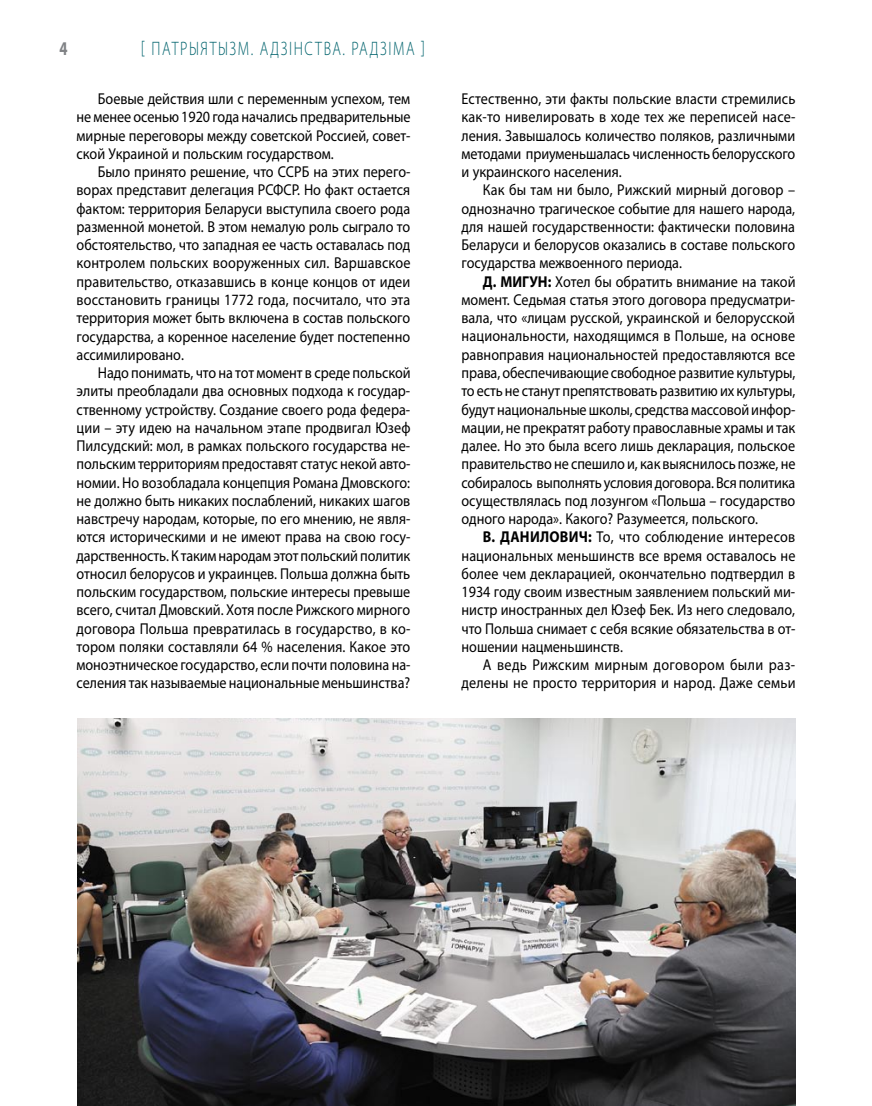
<style>
.page{position:relative;width:872px;height:1106px;background:#fff}
.page>*{position:absolute;margin:0;border:0;box-sizing:border-box;transform-origin:0 0}
.t1{font:300 19.5px "Myriad Pro";letter-spacing:.11em;color:#00636d;scale:.75 1}
.t2{font:700 19.5px "Myriad Pro";color:#808285;scale:.75 1}
.t3{font:15.75px/18.3px "Myriad Pro";color:#000;text-align:justify;scale:.9 1}
.s1{font-weight:700}
</style>
<div class="page">
<img style="left:77px;top:718px;width:719px;height:388px">
<p class="t2" style="left:60px;top:36px;width:12px">4</p>
<p class="t1" style="left:141px;top:38px;width:380px">[ Патрыятызм. Адзінства. Радзіма ]</p>
<p class="t3" style="left:77px;top:89px;width:372px;text-indent:21px">Боевые действия шли с переменным успехом, тем не менее осенью 1920 года начались предварительные мирные переговоры между советской Россией, совет&shy;ской Украиной и польским государством.</p>
<p class="t3" style="left:77px;top:162px;width:373px;text-indent:21px">Было принято решение, что ССРБ на этих перего&shy;ворах представит делегация РСФСР. Но факт остается фактом: территория Беларуси выступила своего рода разменной монетой. В этом немалую роль сыграло то обстоятельство, что западная ее часть оставалась под контролем польских вооруженных сил. Варшавское правительство, отказавшись в конце концов от идеи восстановить границы 1772 года, посчитало, что эта территория может быть включена в состав польского государства, а коренное население будет постепенно ассимилировано.</p>
<p class="t3" style="left:77px;top:363px;width:373px;text-indent:21px">Надо понимать, что на тот момент в среде польской элиты преобладали два основных подхода к государ&shy;ственному устройству. Создание своего рода федера&shy;ции – эту идею на начальном этапе продвигал Юзеф Пилсудский: мол, в рамках польского государства не&shy;польским территориям предоставят статус некой авто&shy;номии. Но возобладала концепция Романа Дмовского: не должно быть никаких послаблений, никаких шагов навстречу народам, которые, по его мнению, не явля&shy;ются историческими и не имеют права на свою госу&shy;дарственность. К таким народам этот польский политик относил белорусов и украинцев. Польша должна быть польским государством, польские интересы превыше всего, считал Дмовский. Хотя после Рижского мирного договора Польша превратилась в государство, в ко&shy;тором поляки составляли 64 % населения. Какое это моноэтническое государство, если почти половина на&shy;селения так называемые национальные меньшинства?</p>
<p class="t3" style="left:461px;top:89px;width:372px">Естественно, эти факты польские власти стремились как-то нивелировать в ходе тех же переписей насе&shy;ления. Завышалось количество поляков, различными методами приуменьшалась численность белорусского и украинского населения.</p>
<p class="t3" style="left:461px;top:181px;width:372px;text-indent:21px">Как бы там ни было, Рижский мирный договор – однозначно трагическое событие для нашего народа, для нашей государственности: фактически половина Беларуси и белорусов оказались в составе польского государства межвоенного периода.</p>
<p class="t3" style="left:461px;top:272px;width:373px;text-indent:21px"><span class="s1">Д. МИГУН:</span> Хотел бы обратить внимание на такой момент. Седьмая статья этого договора предусматри&shy;вала, что «лицам русской, украинской и белорусской национальности, находящимся в Польше, на основе равноправия национальностей предоставляются все права, обеспечивающие свободное развитие культуры, то есть не станут препятствовать развитию их культуры, будут национальные школы, средства массовой инфор&shy;мации, не прекратят работу православные храмы и так далее. Но это была всего лишь декларация, польское правительство не спешило и, как выяснилось позже, не собиралось выполнять условия договора. Вся политика осуществлялась под лозунгом «Польша – государство одного народа». Какого? Разумеется, польского.</p>
<p class="t3" style="left:461px;top:527px;width:372px;text-indent:21px"><span class="s1">В. ДАНИЛОВИЧ:</span> То, что соблюдение интересов национальных меньшинств все время оставалось не более чем декларацией, окончательно подтвердил в 1934 году своим известным заявлением польский ми&shy;нистр иностранных дел Юзеф Бек. Из него следовало, что Польша снимает с себя всякие обязательства в от&shy;ношении нацменьшинств.</p>
<p class="t3" style="left:461px;top:655px;width:373px;text-align:right">А ведь Рижским мирным договором были раз&shy;делены не просто территория и народ. Даже семьи</p>
</div>
